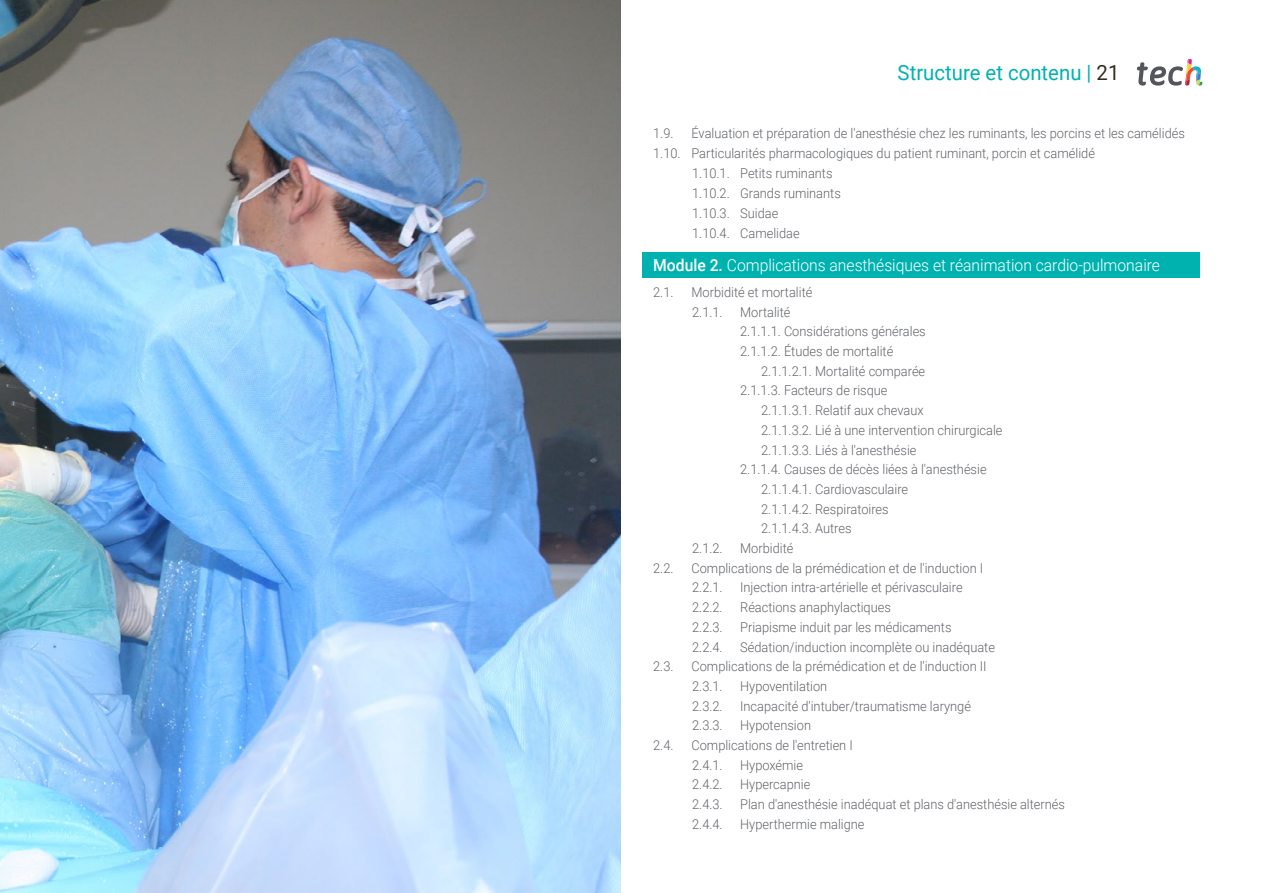
<style>
.page{position:relative;width:1263px;height:893px;background:#fff}
.page>*{position:absolute;margin:0;border:0;box-sizing:border-box;transform-origin:0 0}
.t1{font:21px "Roboto";color:#00b2af}
.t2{font:300 16.5px "Roboto";color:#fff;scale:.95 1}
.t3{font:300 13.5px/19.6px "Roboto";color:#61646a;scale:.95 1}
.s1{color:#312e20}
.s2{font-weight:500}
</style>
<div class="page">
<img style="left:0;top:0;width:621px;height:893px">
<svg style="left:1137px;top:59px;width:65px;height:27px"></svg>
<div style="left:642px;top:252px;width:557px;height:25px;background:#00b2af"></div>
<h1 class="t1" style="left:898px;top:57px;width:223px">Structure et contenu | <span class="s1">21</span></h1>
<p class="t3" style="left:653px;top:123px;width:23px">1.9.</p>
<p class="t3" style="left:691px;top:123px;width:521px">Évaluation et préparation de l'anesthésie chez les ruminants, les porcins et les camélidés</p>
<p class="t3" style="left:653px;top:143px;width:466px">1.10. Particularités pharmacologiques du patient ruminant, porcin et camélidé</p>
<p class="t3" style="left:692px;top:163px;width:149px">1.10.1. Petits ruminants</p>
<p class="t3" style="left:692px;top:183px;width:158px">1.10.2. Grands ruminants</p>
<p class="t3" style="left:692px;top:203px;width:92px">1.10.3. Suidae</p>
<p class="t3" style="left:692px;top:223px;width:115px">1.10.4. Camelidae</p>
<p class="t2" style="left:653px;top:253px;width:535px"><span class="s2">Module 2.</span> Complications anesthésiques et réanimation cardio-pulmonaire</p>
<p class="t3" style="left:653px;top:282px;width:23px">2.1.</p>
<p class="t3" style="left:691px;top:282px;width:129px">Morbidité et mortalité<br>2.1.1.</p>
<p class="t3" style="left:740px;top:301px;width:197px">Mortalité<br>2.1.1.1. Considérations générales<br>2.1.1.2. Études de mortalité</p>
<p class="t3" style="left:740px;top:361px;width:196px;text-indent:21px">2.1.1.2.1. Mortalité comparée<br>2.1.1.3. Facteurs de risque</p>
<p class="t3" style="left:761px;top:400px;width:173px">2.1.1.3.1. Relatif aux chevaux</p>
<p class="t3" style="left:761px;top:420px;width:256px">2.1.1.3.2. Lié à une intervention chirurgicale</p>
<p class="t3" style="left:761px;top:439px;width:165px">2.1.1.3.3. Liés à l'anesthésie</p>
<p class="t3" style="left:740px;top:459px;width:261px">2.1.1.4. Causes de décès liées à l'anesthésie</p>
<p class="t3" style="left:761px;top:479px;width:156px">2.1.1.4.1. Cardiovasculaire</p>
<p class="t3" style="left:761px;top:498px;width:136px">2.1.1.4.2. Respiratoires</p>
<p class="t3" style="left:761px;top:518px;width:97px">2.1.1.4.3. Autres</p>
<p class="t3" style="left:692px;top:538px;width:34px">2.1.2.</p>
<p class="t3" style="left:740px;top:538px;width:58px">Morbidité</p>
<p class="t3" style="left:653px;top:558px;width:23px">2.2.</p>
<p class="t3" style="left:691px;top:558px;width:309px">Complications de la prémédication et de l'induction I<br>2.2.1.</p>
<p class="t3" style="left:740px;top:577px;width:236px">Injection intra-artérielle et périvasculaire</p>
<p class="t3" style="left:692px;top:597px;width:34px">2.2.2.</p>
<p class="t3" style="left:740px;top:597px;width:160px">Réactions anaphylactiques</p>
<p class="t3" style="left:692px;top:617px;width:34px">2.2.3.</p>
<p class="t3" style="left:740px;top:617px;width:224px">Priapisme induit par les médicaments</p>
<p class="t3" style="left:692px;top:636px;width:34px">2.2.4.</p>
<p class="t3" style="left:740px;top:636px;width:270px">Sédation/induction incomplète ou inadéquate</p>
<p class="t3" style="left:653px;top:656px;width:23px">2.3.</p>
<p class="t3" style="left:691px;top:656px;width:312px">Complications de la prémédication et de l'induction II<br>2.3.1.</p>
<p class="t3" style="left:740px;top:676px;width:93px">Hypoventilation</p>
<p class="t3" style="left:692px;top:695px;width:34px">2.3.2.</p>
<p class="t3" style="left:740px;top:695px;width:244px">Incapacité d'intuber/traumatisme laryngé</p>
<p class="t3" style="left:692px;top:715px;width:34px">2.3.3.</p>
<p class="t3" style="left:740px;top:715px;width:76px">Hypotension</p>
<p class="t3" style="left:653px;top:735px;width:23px">2.4.</p>
<p class="t3" style="left:691px;top:735px;width:171px">Complications de l'entretien I<br>2.4.1.</p>
<p class="t3" style="left:740px;top:754px;width:68px">Hypoxémie</p>
<p class="t3" style="left:692px;top:774px;width:34px">2.4.2.</p>
<p class="t3" style="left:740px;top:774px;width:75px">Hypercapnie</p>
<p class="t3" style="left:692px;top:794px;width:34px">2.4.3.</p>
<p class="t3" style="left:740px;top:794px;width:343px">Plan d'anesthésie inadéquat et plans d'anesthésie alternés</p>
<p class="t3" style="left:692px;top:814px;width:34px">2.4.4.</p>
<p class="t3" style="left:740px;top:814px;width:132px">Hyperthermie maligne</p>
</div>
